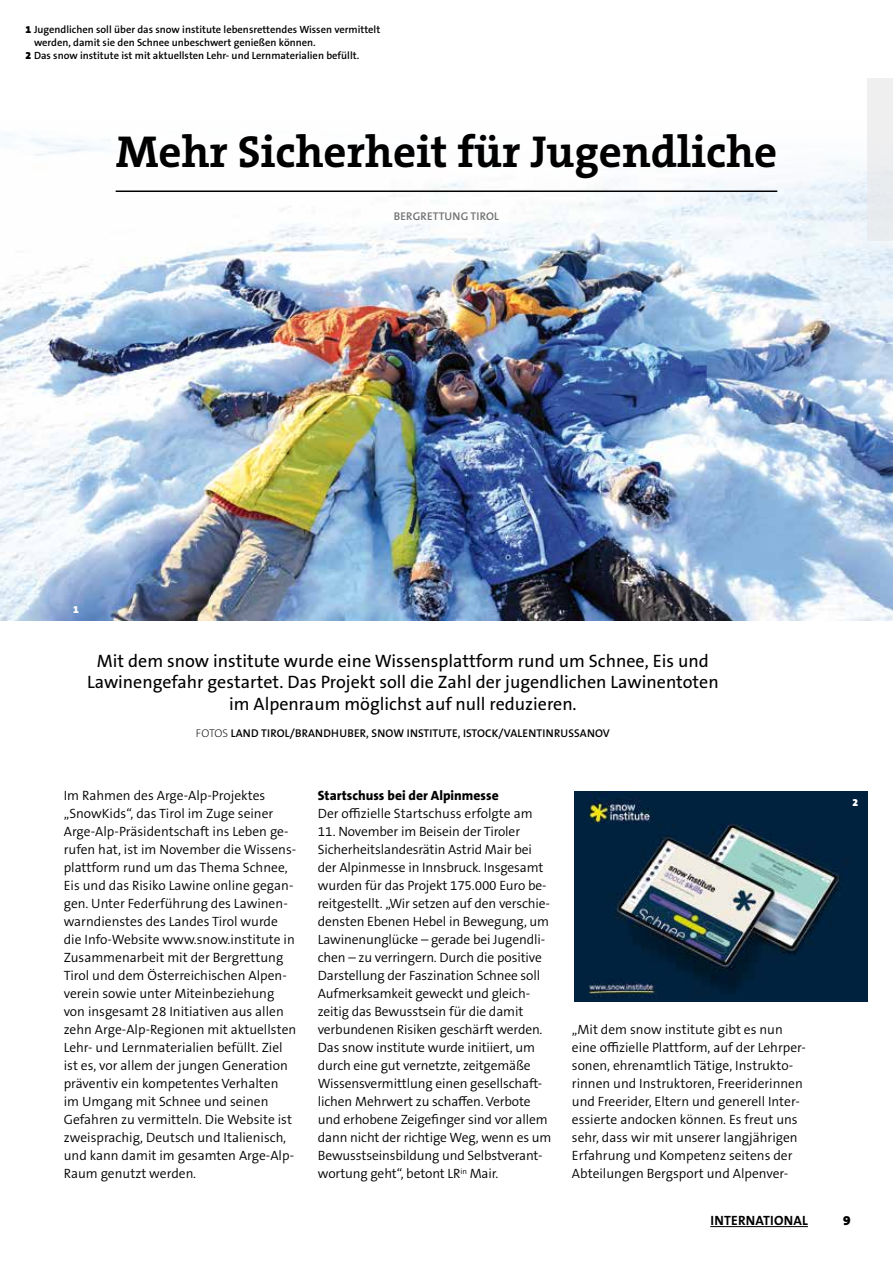
<style>
.page{position:relative;width:893px;height:1263px;background:#fff}
.page>*{position:absolute;margin:0;border:0;box-sizing:border-box;transform-origin:0 0}
.t1{font:700 45px "The Serif B W7";color:#000}
.t2{font:18px/21.6px "The Sans B W5 Plain";color:#000;text-align:center}
.t3{font:300 13.5px/18px "The Sans B W4";color:#000}
.t4{font:800 13.5px "The Sans B W8";color:#000}
.t5{font:700 13.5px "The Sans B W7";letter-spacing:.015em;color:#000}
.t6{font:900 13.5px "The Serif B W9";color:#000}
.t7{font:600 11.25px "The Sans B W6";letter-spacing:.015em;color:#000}
.t8{font:600 11.25px "The Sans B W6";letter-spacing:.015em;color:#707172}
.t9{font:600 10.5px "The Sans B W6";color:#000}
.t10{font:900 10.5px "The Sans B W9";color:#fff}
.s1{font-family:"The Sans B W9";font-weight:900}
.s2{font-family:"The Sans B W2";font-weight:200}
</style>
<div class="page">
<img style="left:0;top:134px;width:893px;height:486px">
<hr style="left:710px;top:1226px;width:98px;height:1px;background:#000">
<hr style="left:116px;top:190px;width:661px;height:2px;background:#000">
<div style="left:867px;top:78px;width:26px;height:162px;background:#e9e9ea"></div>
<img style="left:574px;top:791px;width:293px;height:210px">
<p class="t9" style="left:26px;top:23px;width:356px"><span class="s1">1</span> Jugendlichen soll über das snow institute lebensrettendes Wissen vermittelt</p>
<p class="t9" style="left:34px;top:36px;width:283px">werden, damit sie den Schnee unbeschwert genießen können.</p>
<p class="t9" style="left:26px;top:48px;width:335px"><span class="s1">2</span> Das snow institute ist mit aktuellsten Lehr- und Lernmaterialien befüllt.</p>
<h1 class="t1" style="left:116px;top:122px;width:663px">Mehr Sicherheit für Jugendliche</h1>
<p class="t8" style="left:394px;top:209px;width:107px">BERGRETTUNG TIROL</p>
<p class="t10" style="left:73px;top:603px;width:7px">1</p>
<h2 class="t2" style="left:87px;top:650px;width:633px">Mit dem snow institute wurde eine Wissensplattform rund um Schnee, Eis und<br>Lawinengefahr gestartet. Das Projekt soll die Zahl der jugendlichen Lawinentoten im Alpenraum möglichst auf null reduzieren.</h2>
<p class="t7" style="left:196px;top:726px;width:415px"><span class="s2">FOTOS</span> LAND TIROL/BRANDHUBER, SNOW INSTITUTE, ISTOCK/VALENTINRUSSANOV</p>
<p class="t3" style="left:64px;top:786px;width:234px">Im Rahmen des Arge-Alp-Projektes „SnowKids“, das Tirol im Zuge seiner Arge-Alp-Präsidentschaft ins Leben ge&shy;rufen hat, ist im November die Wissens&shy;plattform rund um das Thema Schnee, Eis und das Risiko Lawine online gegan&shy;gen. Unter Federführung des Lawinen&shy;warndienstes des Landes Tirol wurde die Info-Website www.snow.institute in Zusammenarbeit mit der Bergrettung Tirol und dem Österreichischen Alpen&shy;verein sowie unter Miteinbeziehung von insgesamt 28 Initiativen aus allen zehn Arge-Alp-Regionen mit aktuellsten Lehr- und Lernmaterialien befüllt. Ziel ist es, vor allem der jungen Generation präventiv ein kompetentes Verhalten im Umgang mit Schnee und seinen Gefahren zu vermitteln. Die Website ist zweisprachig, Deutsch und Italienisch, und kann damit im gesamten Arge-Alp-Raum genutzt werden.</p>
<p class="t4" style="left:318px;top:787px;width:182px">Startschuss bei der Alpinmesse</p>
<p class="t3" style="left:318px;top:804px;width:216px">Der offizielle Startschuss erfolgte am</p>
<p class="t3" style="left:318px;top:822px;width:235px">11. November im Beisein der Tiroler Sicherheitslandesrätin Astrid Mair bei der Alpinmesse in Innsbruck. Insgesamt wurden für das Projekt 175.000 Euro be&shy;reitgestellt. „Wir setzen auf den verschie&shy;densten Ebenen Hebel in Bewegung, um Lawinenunglücke – gerade bei Jugendli&shy;chen – zu verringern. Durch die positive Darstellung der Faszination Schnee soll Aufmerksamkeit geweckt und gleich&shy;zeitig das Bewusstsein für die damit verbundenen Risiken geschärft werden.<br>Das snow institute wurde initiiert, um durch eine gut vernetzte, zeitgemäße Wissensvermittlung einen gesellschaft&shy;lichen Mehrwert zu schaffen. Verbote und erhobene Zeigefinger sind vor allem dann nicht der richtige Weg, wenn es um Bewusstseinsbildung und Selbstverant&shy;wortung geht“, betont LR<sup>in</sup> Mair.</p>
<p class="t3" style="left:572px;top:1020px;width:236px">„Mit dem snow institute gibt es nun eine offizielle Plattform, auf der Lehrper&shy;sonen, ehrenamtlich Tätige, Instrukto&shy;rinnen und Instruktoren, Freeriderinnen und Freerider, Eltern und generell Inter&shy;essierte andocken können. Es freut uns sehr, dass wir mit unserer langjährigen Erfahrung und Kompetenz seitens der Abteilungen Bergsport und Alpenver-</p>
<p class="t10" style="left:852px;top:796px;width:7px">2</p>
<p class="t5" style="left:710px;top:1211px;width:99px">INTERNATIONAL</p>
<p class="t6" style="left:843px;top:1211px;width:9px">9</p>
</div>
